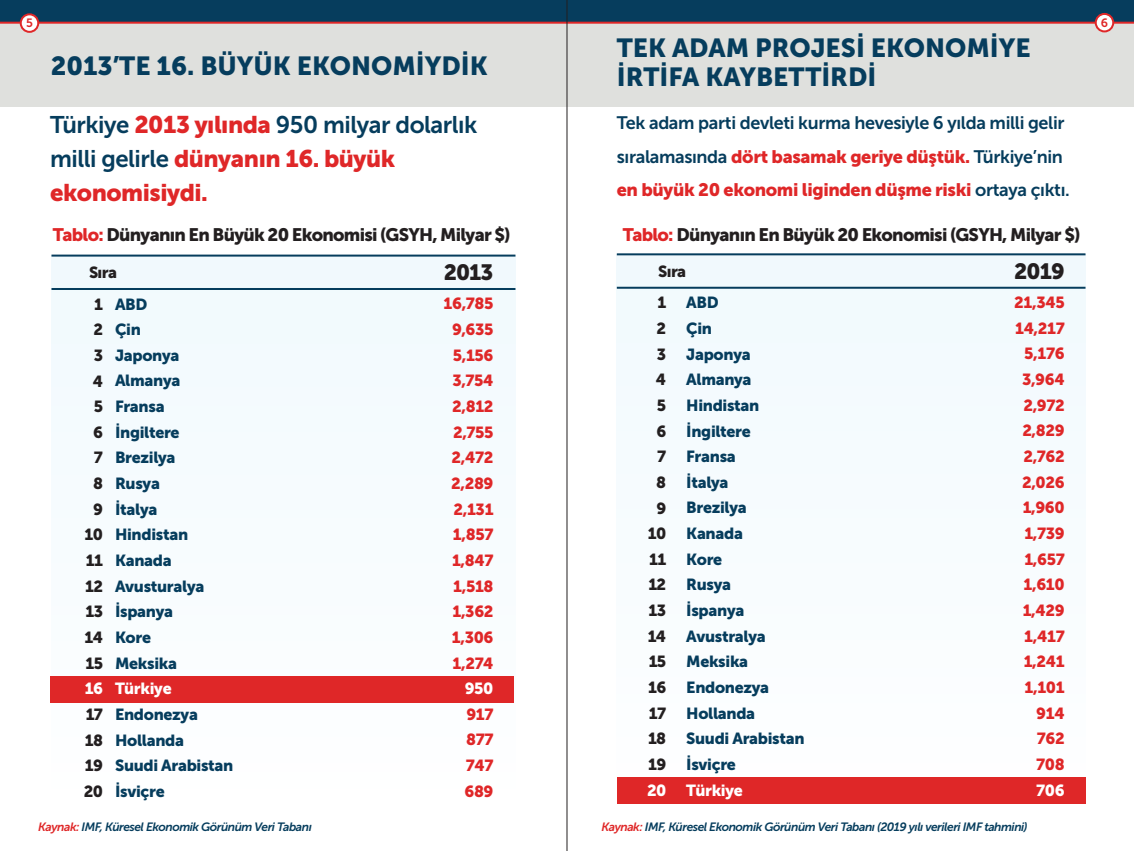
<style>
.page{position:relative;width:1134px;height:851px;background:#fff}
.page>*{position:absolute;margin:0;border:0;box-sizing:border-box;transform-origin:0 0}
.t1{font:26px/29.6px "Museo Sans 900";color:#063d5d}
.t2{font:24px/33.6px "Museo Sans 900";letter-spacing:-.02em;color:#df2728}
.t3{font:24px "Museo Sans 700";letter-spacing:-.02em;color:#063d5d}
.t4{font:22px "Museo Sans 900";letter-spacing:-.04em;color:#231f20}
.t5{font:18px/33.6px "Museo Sans 700";letter-spacing:-.02em;color:#063d5d}
.t6{font:18px "Museo Sans 900";letter-spacing:-.04em;color:#231f20}
.t7{font:18px "Museo Sans 900";letter-spacing:-.02em;color:#df2728}
.t8{font:16px/25.6px "Museo Sans 900";letter-spacing:-.02em;color:#063d5d}
.t9{font:16px/25.6px "Museo Sans 900";letter-spacing:-.02em;color:#df2728;text-align:justify}
.t10{font:16px/25.6px "Museo Sans 900";letter-spacing:-.04em;color:#231f20;text-align:right}
.t11{font:16px "Museo Sans 900";letter-spacing:-.02em;color:#fff}
.t12{font:italic 12px "Museo Sans 700";letter-spacing:-.04em;color:#063d5d}
.t13{font:12px "Museo Sans 700";color:#df2728}
.s1{font-family:"Museo Sans 900";color:#df2728}
.s2{font-family:"Museo Sans 700";color:#063d5d}
.s3{color:#df2728}
</style>
<div class="page">
<div style="left:51px;top:255px;width:464px;height:548px;background:#f6fcfe"></div>
<div style="left:0;top:0;width:1134px;height:106px;background:#dfe0dd"></div>
<div style="left:0;top:0;width:1134px;height:23px;background:#063d5d"></div>
<hr style="left:0;top:22px;width:1134px;height:2px;background:#df2728">
<div style="left:21px;top:14px;width:17px;height:18px;background:#fff;border-radius:50%"></div>
<div style="left:20px;top:13px;width:19px;height:20px;border:2px solid #df2728;border-radius:50%"></div>
<hr style="left:567px;top:0;width:1px;height:850px;background:#231f20">
<div style="left:1096px;top:14px;width:17px;height:17px;background:#fff;border-radius:50%"></div>
<div style="left:1095px;top:13px;width:19px;height:19px;border:2px solid #df2728;border-radius:50%"></div>
<div style="left:50px;top:676px;width:464px;height:26px;background:#df2728"></div>
<hr style="left:51px;top:254px;width:464px;height:2px;background:#063d5d">
<hr style="left:51px;top:288px;width:464px;height:2px;background:#063d5d">
<div style="left:617px;top:254px;width:468px;height:549px;background:#f6fcfe"></div>
<div style="left:617px;top:777px;width:468px;height:26px;background:#df2728"></div>
<hr style="left:617px;top:253px;width:468px;height:2px;background:#063d5d">
<hr style="left:617px;top:287px;width:468px;height:2px;background:#063d5d">
<p class="t13" style="left:26px;top:16px;width:8px">5</p>
<p class="t13" style="left:1101px;top:16px;width:9px">6</p>
<h1 class="t1" style="left:51px;top:51px;width:438px">2013’TE 16. BÜYÜK EKONOMİYDİK</h1>
<h2 class="t3" style="left:50px;top:112px;width:429px">Türkiye <span class="s1">2013 yılında</span> 950 milyar dolarlık</h2>
<h2 class="t2" style="left:50px;top:141px;width:346px"><span class="s2">milli gelirle</span> dünyanın 16. büyük ekonomisiydi.</h2>
<p class="t6" style="left:53px;top:224px;width:459px"><span class="s3">Tablo:</span> Dünyanın En Büyük 20 Ekonomisi (GSYH, Milyar $)</p>
<p class="t10" style="left:89px;top:259px;width:30px">Sıra</p>
<h3 class="t4" style="left:444px;top:260px;width:51px">2013</h3>
<p class="t10" style="left:85px;top:291px;width:20px">1<br>2<br>3<br>4<br>5<br>6<br>7<br>8<br>9<br>10<br>11<br>12<br>13<br>14<br>15</p>
<p class="t11" style="left:85px;top:679px;width:20px">16</p>
<p class="t10" style="left:84px;top:701px;width:21px;text-align:justify">17<br>18<br>19<br>20</p>
<p class="t8" style="left:115px;top:291px;width:91px">ABD<br>Çin<br>Japonya<br>Almanya<br>Fransa<br>İngiltere<br>Brezilya<br>Rusya<br>İtalya<br>Hindistan<br>Kanada<br>Avusturalya<br>İspanya<br>Kore<br>Meksika</p>
<p class="t11" style="left:115px;top:679px;width:58px">Türkiye</p>
<p class="t8" style="left:115px;top:701px;width:120px">Endonezya<br>Hollanda<br>Suudi Arabistan<br>İsviçre</p>
<p class="t9" style="left:451px;top:291px;width:44px;text-indent:-8px">16,785<br>9,635<br>5,156<br>3,754<br>2,812<br>2,755<br>2,472<br>2,289<br>2,131<br>1,857<br>1,847<br>1,518<br>1,362<br>1,306<br>1,274</p>
<p class="t11" style="left:465px;top:679px;width:30px">950</p>
<p class="t9" style="left:464px;top:701px;width:31px">917<br>877<br>747<br>689</p>
<h1 class="t1" style="left:617px;top:33px;width:415px">TEK ADAM PROJESİ EKONOMİYE<br>İRTİFA KAYBETTİRDİ</h1>
<p class="t5" style="left:617px;top:106px;width:449px">Tek adam parti devleti kurma hevesiyle 6 yılda milli gelir sıralamasında <span class="s1">dört basamak geriye düştük.</span> Türkiye’nin</p>
<p class="t7" style="left:617px;top:180px;width:454px">en büyük 20 ekonomi liginden düşme riski <span class="s2">ortaya çıktı.</span></p>
<p class="t6" style="left:623px;top:224px;width:459px"><span class="s3">Tablo:</span> Dünyanın En Büyük 20 Ekonomisi (GSYH, Milyar $)</p>
<p class="t10" style="left:658px;top:258px;width:30px">Sıra</p>
<h3 class="t4" style="left:1014px;top:258px;width:52px">2019</h3>
<p class="t10" style="left:648px;top:290px;width:20px">1<br>2<br>3<br>4<br>5<br>6<br>7<br>8<br>9<br>10<br>11<br>12<br>13<br>14<br>15<br>16<br>17<br>18<br>19</p>
<p class="t11" style="left:647px;top:780px;width:21px">20</p>
<p class="t8" style="left:686px;top:290px;width:120px">ABD<br>Çin<br>Japonya<br>Almanya<br>Hindistan<br>İngiltere<br>Fransa<br>İtalya<br>Brezilya<br>Kanada<br>Kore<br>Rusya<br>İspanya<br>Avustralya<br>Meksika<br>Endonezya<br>Hollanda<br>Suudi Arabistan<br>İsviçre</p>
<p class="t11" style="left:686px;top:780px;width:58px">Türkiye</p>
<p class="t9" style="left:1014px;top:290px;width:52px;text-align:right">21,345<br>14,217<br>5,176<br>3,964<br>2,972<br>2,829<br>2,762<br>2,026<br>1,960<br>1,739<br>1,657<br>1,610<br>1,429<br>1,417<br>1,241<br>1,101<br>914<br>762<br>708</p>
<p class="t11" style="left:1036px;top:780px;width:30px">706</p>
<p class="t12" style="left:38px;top:819px;width:275px"><span class="s3">Kaynak:</span> IMF, Küresel Ekonomik Görünüm Veri Tabanı</p>
<p class="t12" style="left:601px;top:819px;width:428px"><span class="s3">Kaynak:</span> IMF, Küresel Ekonomik Görünüm Veri Tabanı (2019 yılı verileri IMF tahmini)</p>
</div>
